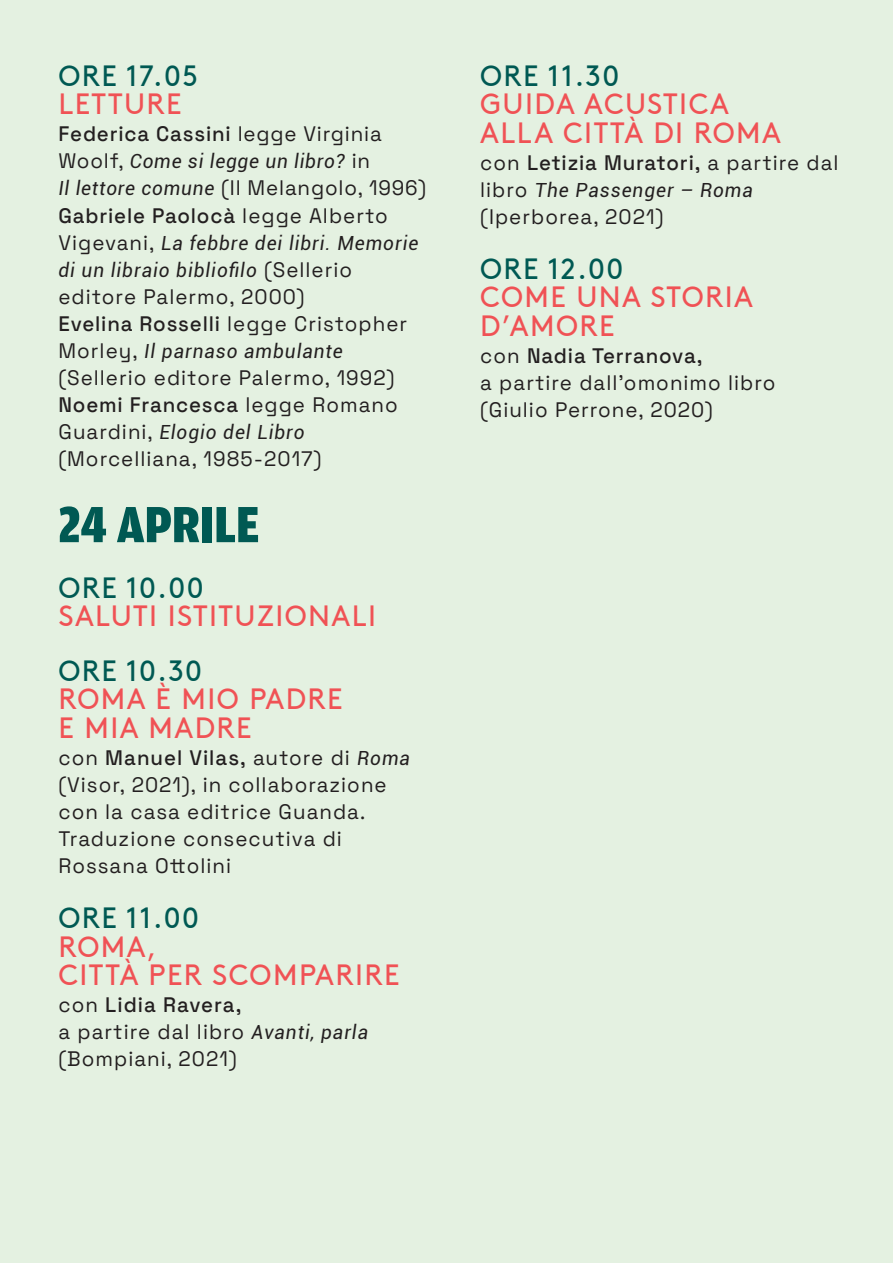
<style>
.page{position:relative;width:893px;height:1263px;background:#e4f1e1}
.page>*{position:absolute;margin:0;border:0;box-sizing:border-box;transform-origin:0 0}
.t1{font:900 54px "Amplitude Cond";color:#005953}
.t2{font:29.25px/28.3px "Brown";letter-spacing:.05em;color:#f05255}
.t3{font:29.25px "Brown";letter-spacing:.05em;color:#005953}
.t4{font:21px/27px "Space Grotesk";letter-spacing:.05em;color:#231f20}
.t5{font:500 21px "Space Grotesk";letter-spacing:.04em;color:#231f20}
.t6{font:italic 19.5px/27px "Roboto";letter-spacing:.05em;color:#231f20}
.s1{font-weight:400}
.s2{font-family:"Space Grotesk";font-style:normal;font-size:21px}
.s3{font-family:"Roboto";font-style:italic;font-size:19.5px}
.s4{font-weight:500}
</style>
<div class="page">
<h2 class="t3" style="left:58px;top:59px;width:141px">ORE 17.05</h2>
<h2 class="t2" style="left:58px;top:90px;width:125px">LETTURE</h2>
<p class="t5" style="left:58px;top:119px;width:325px">Federica Cassini <span class="s1">legge Virginia</span></p>
<p class="t6" style="left:58px;top:147px;width:313px"><span class="s2">Woolf,</span> Come si legge un libro? <span class="s2">in</span></p>
<p class="t4" style="left:58px;top:173px;width:369px"><span class="s3">Il lettore comune</span> (Il Melangolo, 1996)<br><span class="s4">Gabriele Paolocà</span> legge Alberto</p>
<p class="t6" style="left:58px;top:228px;width:361px"><span class="s2">Vigevani,</span> La febbre dei libri. Memorie di un libraio bibliofilo <span class="s2">(Sellerio</span></p>
<p class="t4" style="left:58px;top:282px;width:350px">editore Palermo, 2000)<br><span class="s4">Evelina Rosselli</span> legge Cristopher</p>
<p class="t6" style="left:58px;top:337px;width:286px"><span class="s2">Morley,</span> Il parnaso ambulante</p>
<p class="t4" style="left:58px;top:363px;width:341px">(Sellerio editore Palermo, 1992)<br><span class="s4">Noemi Francesca</span> legge Romano</p>
<p class="t6" style="left:58px;top:418px;width:248px"><span class="s2">Guardini,</span> Elogio del Libro</p>
<p class="t4" style="left:58px;top:444px;width:265px">(Morcelliana, 1985-2017)</p>
<h1 class="t1" style="left:58px;top:498px;width:202px">24 APRILE</h1>
<h2 class="t3" style="left:58px;top:570px;width:147px">ORE 10.00</h2>
<h2 class="t2" style="left:58px;top:602px;width:319px">SALUTI ISTITUZIONALI</h2>
<h2 class="t3" style="left:58px;top:654px;width:145px">ORE 10.30</h2>
<h2 class="t2" style="left:58px;top:685px;width:286px">ROMA È MIO PADRE<br>E MIA MADRE</h2>
<p class="t4" style="left:58px;top:743px;width:353px">con <span class="s4">Manuel Vilas,</span> autore di <span class="s3">Roma </span>(Visor, 2021), in collaborazione con la casa editrice Guanda.<br>Traduzione consecutiva di<br>Rossana Ottolini</p>
<h2 class="t3" style="left:58px;top:901px;width:142px">ORE 11.00</h2>
<h2 class="t2" style="left:58px;top:932px;width:343px">ROMA,<br>CITTÀ PER SCOMPARIRE</h2>
<p class="t4" style="left:58px;top:990px;width:311px">con <span class="s4">Lidia Ravera,<br></span>a partire dal libro <span class="s3">Avanti, parla </span>(Bompiani, 2021)</p>
<h2 class="t3" style="left:480px;top:59px;width:141px">ORE 11.30</h2>
<h2 class="t2" style="left:480px;top:90px;width:302px">GUIDA ACUSTICA<br>ALLA CITTÀ DI ROMA</h2>
<p class="t5" style="left:480px;top:147px;width:360px"><span class="s1">con</span> Letizia Muratori, <span class="s1">a partire dal</span></p>
<p class="t6" style="left:480px;top:176px;width:274px"><span class="s2">libro</span> The Passenger – Roma</p>
<p class="t4" style="left:480px;top:202px;width:185px">(Iperborea, 2021)</p>
<h2 class="t3" style="left:480px;top:252px;width:145px">ORE 12.00</h2>
<h2 class="t2" style="left:480px;top:283px;width:274px">COME UNA STORIA<br>D’AMORE</h2>
<p class="t4" style="left:480px;top:341px;width:297px">con <span class="s4">Nadia Terranova,<br></span>a partire dall’omonimo libro (Giulio Perrone, 2020)</p>
</div>
